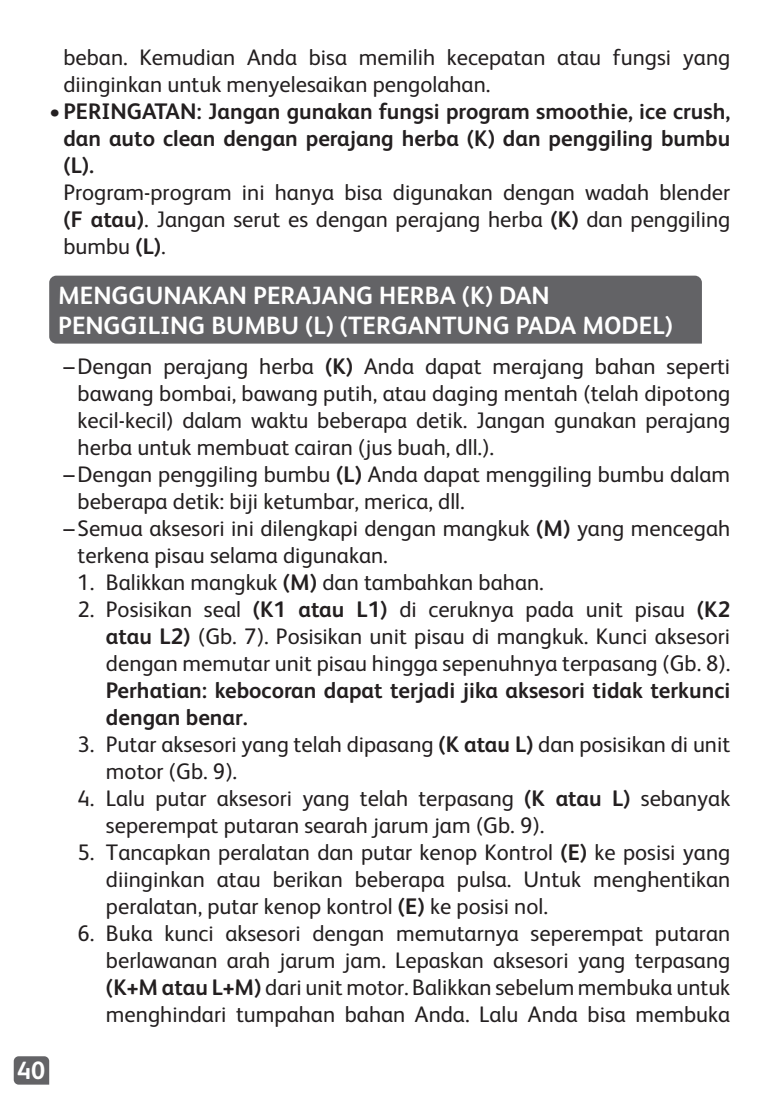
<style>
.page{position:relative;width:778px;height:1106px;background:#fff}
.page>*{position:absolute;margin:0;border:0;box-sizing:border-box;transform-origin:0 0}
.t1{font:700 25px/30px "FS Albert";color:#fff}
.t2{font:22.5px/27px "FS Albert";color:#231f20}
.t3{font:700 22.5px/27px "FS Albert";color:#231f20}
.s1{font-weight:400}
.s2{font-weight:700}
</style>
<div class="page">
<svg style="left:14px;top:1056px;width:35px;height:28px"></svg>
<div style="left:49px;top:275px;width:652px;height:68px;background:#636366"></div>
<p class="t2" style="left:63px;top:44px;width:668px">beban. Kemudian Anda bisa memilih kecepatan atau fungsi yang diinginkan untuk menyelesaikan pengolahan.</p>
<p class="t3" style="left:63px;top:97px;width:668px;text-align:justify;text-indent:-14px"><span class="s1">•</span>PERINGATAN: Jangan gunakan fungsi program smoothie, ice crush, dan auto clean dengan perajang herba (K) dan penggiling bumbu (L).</p>
<p class="t2" style="left:63px;top:179px;width:668px;text-align:justify">Program-program ini hanya bisa digunakan dengan wadah blender <span class="s2">(F atau)</span>. Jangan serut es dengan perajang herba <span class="s2">(K)</span> dan penggiling bumbu <span class="s2">(L)</span>.</p>
<p class="t1" style="left:58px;top:279px;width:616px">MENGGUNAKAN PERAJANG HERBA (K) DAN<br>PENGGILING BUMBU (L) (TERGANTUNG PADA MODEL)</p>
<p class="t1" style="left:17px;top:1054px;width:30px">40</p>
<p class="t2" style="left:63px;top:352px;width:668px">–Dengan perajang herba <span class="s2">(K)</span> Anda dapat merajang bahan seperti</p>
<p class="t2" style="left:78px;top:379px;width:654px">bawang bombai, bawang putih, atau daging mentah (telah dipotong</p>
<p class="t2" style="left:78px;top:406px;width:654px">kecil-kecil) dalam waktu beberapa detik. Jangan gunakan perajang</p>
<p class="t2" style="left:78px;top:433px;width:418px">herba untuk membuat cairan (jus buah, dll.).</p>
<p class="t2" style="left:63px;top:460px;width:668px">–Dengan penggiling bumbu <span class="s2">(L)</span> Anda dapat menggiling bumbu dalam</p>
<p class="t2" style="left:78px;top:487px;width:388px">beberapa detik: biji ketumbar, merica, dll.</p>
<p class="t2" style="left:78px;top:514px;width:653px;text-indent:-14px">– Semua aksesori ini dilengkapi dengan mangkuk <span class="s2">(M)</span> yang mencegah terkena pisau selama digunakan.</p>
<p class="t2" style="left:78px;top:568px;width:467px">1. Balikkan mangkuk <span class="s2">(M)</span> dan tambahkan bahan.</p>
<p class="t2" style="left:106px;top:595px;width:625px;text-align:justify;text-indent:-28px">2. Posisikan seal <span class="s2">(K1 atau L1)</span> di ceruknya pada unit pisau <span class="s2">(K2 atau L2)</span> (Gb. 7). Posisikan unit pisau di mangkuk. Kunci aksesori dengan memutar unit pisau hingga sepenuhnya terpasang (Gb. 8).</p>
<p class="t3" style="left:106px;top:676px;width:625px">Perhatian: kebocoran dapat terjadi jika aksesori tidak terkunci dengan benar.</p>
<p class="t2" style="left:106px;top:730px;width:625px;text-indent:-28px">3. Putar aksesori yang telah dipasang <span class="s2">(K atau L)</span> dan posisikan di unit motor (Gb. 9).</p>
<p class="t2" style="left:106px;top:784px;width:625px;text-indent:-28px">4. Lalu putar aksesori yang telah terpasang <span class="s2">(K atau L)</span> sebanyak seperempat putaran searah jarum jam (Gb. 9).</p>
<p class="t2" style="left:106px;top:838px;width:625px;text-align:justify;text-indent:-28px">5. Tancapkan peralatan dan putar kenop Kontrol <span class="s2">(E)</span> ke posisi yang diinginkan atau berikan beberapa pulsa. Untuk menghentikan peralatan, putar kenop kontrol <span class="s2">(E)</span> ke posisi nol.</p>
<p class="t2" style="left:106px;top:919px;width:625px;text-align:justify;text-indent:-28px">6. Buka kunci aksesori dengan memutarnya seperempat putaran berlawanan arah jarum jam. Lepaskan aksesori yang terpasang <span class="s2">(K+M atau L+M)</span> dari unit motor. Balikkan sebelum membuka untuk menghindari tumpahan bahan Anda. Lalu Anda bisa membuka</p>
</div>
